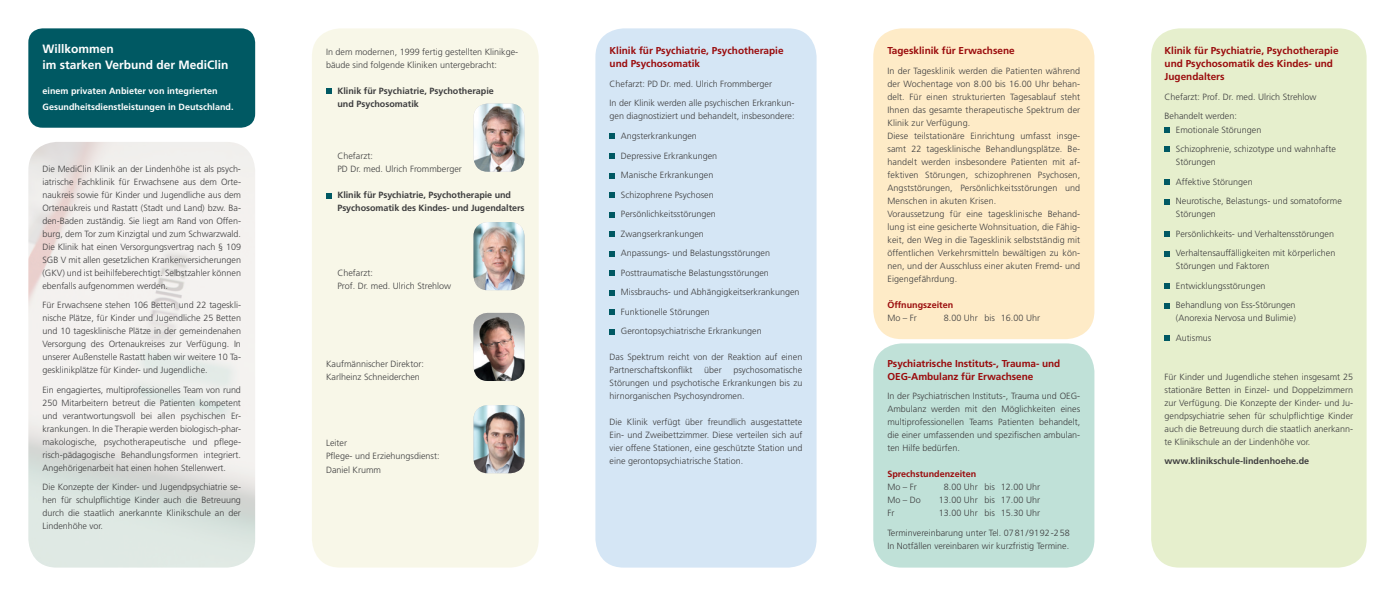
<style>
.page{position:relative;width:1395px;height:596px;background:#fff}
.page>*{position:absolute;margin:0;border:0;box-sizing:border-box;transform-origin:0 0}
.t1{font:700 12px "Frutiger";color:#fff}
.t2{font:700 10px/13px "Frutiger";color:#9a0b0c}
.t3{font:300 9px/13px "Frutiger";color:#3e3e3f;text-align:justify}
.t4{font:700 9px/13px "Frutiger";color:#3e3e3f}
.t5{font:700 9px "Frutiger";color:#fff}
.t6{font:700 9px "Frutiger";color:#9a0b0c}
</style>
<div class="page">
<div style="left:873px;top:343px;width:221px;height:224px;background:#c0e1d8;border-radius:28px"></div>
<div style="left:312px;top:28px;width:227px;height:539px;background:#f7f6e3;border-radius:28px"></div>
<div style="left:873px;top:28px;width:221px;height:311px;background:#feebc7;border-radius:28px"></div>
<div style="left:595px;top:28px;width:221px;height:539px;background:#d5e6f5;border-radius:28px"></div>
<div style="left:28px;top:28px;width:227px;height:100px;background:#005963;border-radius:14px"></div>
<svg style="left:326px;top:89px;width:5px;height:5px"></svg>
<svg style="left:326px;top:193px;width:5px;height:5px"></svg>
<svg style="left:609px;top:134px;width:6px;height:5px"></svg>
<svg style="left:609px;top:153px;width:6px;height:5px"></svg>
<svg style="left:609px;top:173px;width:6px;height:5px"></svg>
<svg style="left:609px;top:192px;width:6px;height:5px"></svg>
<svg style="left:609px;top:212px;width:6px;height:5px"></svg>
<svg style="left:609px;top:231px;width:6px;height:5px"></svg>
<svg style="left:609px;top:251px;width:6px;height:5px"></svg>
<svg style="left:609px;top:270px;width:6px;height:5px"></svg>
<svg style="left:609px;top:290px;width:6px;height:5px"></svg>
<svg style="left:609px;top:309px;width:6px;height:5px"></svg>
<svg style="left:609px;top:329px;width:6px;height:5px"></svg>
<img style="left:473px;top:103px;width:51px;height:68px">
<img style="left:473px;top:222px;width:51px;height:68px">
<img style="left:473px;top:313px;width:51px;height:68px">
<img style="left:473px;top:405px;width:51px;height:68px">
<div style="left:1151px;top:28px;width:215px;height:539px;background:#e6efcd;border-radius:28px"></div>
<svg style="left:1164px;top:127px;width:5px;height:5px"></svg>
<svg style="left:1164px;top:147px;width:5px;height:5px"></svg>
<svg style="left:1164px;top:179px;width:5px;height:5px"></svg>
<svg style="left:1164px;top:199px;width:5px;height:5px"></svg>
<svg style="left:1164px;top:231px;width:5px;height:5px"></svg>
<svg style="left:1164px;top:251px;width:5px;height:5px"></svg>
<svg style="left:1164px;top:283px;width:5px;height:5px"></svg>
<svg style="left:1164px;top:303px;width:5px;height:5px"></svg>
<svg style="left:1164px;top:335px;width:5px;height:5px"></svg>
<p class="t1" style="left:43px;top:42px;width:73px">Willkommen</p>
<p class="t1" style="left:43px;top:58px;width:188px">im starken Verbund der MediClin</p>
<p class="t5" style="left:43px;top:86px;width:177px">einem privaten Anbieter von integrierten</p>
<p class="t5" style="left:43px;top:102px;width:193px">Gesundheitsdienstleistungen in Deutschland.</p>
<p class="t3" style="left:43px;top:162px;width:200px">Die MediClin Klinik an der Lindenhöhe ist als psych&shy;iatrische Fachklinik für Erwachsene aus dem Orte&shy;naukreis sowie für Kinder und Jugendliche aus dem Ortenaukreis und Rastatt (Stadt und Land) bzw. Ba&shy;den-Baden zuständig. Sie liegt am Rand von Offen&shy;burg, dem Tor zum Kinzigtal und zum Schwarzwald.</p>
<p class="t3" style="left:43px;top:240px;width:200px">Die Klinik hat einen Versorgungsvertrag nach § 109<br>SGB V mit allen gesetzlichen Krankenversicherungen (GKV) und ist beihilfeberechtigt. Selbstzahler können ebenfalls aufgenommen werden.</p>
<p class="t3" style="left:43px;top:298px;width:200px">Für Erwachsene stehen 106 Betten und 22 tageskli&shy;nische Plätze, für Kinder und Jugendliche 25 Betten und 10 tagesklinische Plätze in der gemeindenahen Versorgung des Ortenaukreises zur Verfügung. In unserer Außenstelle Rastatt haben wir weitere 10 Ta&shy;gesklinikplätze für Kinder- und Jugendliche.</p>
<p class="t3" style="left:43px;top:383px;width:200px">Ein engagiertes, multiprofessionelles Team von rund 250 Mitarbeitern betreut die Patienten kompetent und verantwortungsvoll bei allen psychischen Er&shy;krankungen. In die Therapie werden biologisch-phar&shy;makologische, psychotherapeutische und pflege&shy;risch-pädagogische Behandlungsformen integriert.<br>Angehörigenarbeit hat einen hohen Stellenwert.</p>
<p class="t3" style="left:43px;top:480px;width:200px">Die Konzepte der Kinder- und Jugendpsychiatrie se&shy;hen für schulpflichtige Kinder auch die Betreuung durch die staatlich anerkannte Klinikschule an der Lindenhöhe vor.</p>
<p class="t3" style="left:326px;top:45px;width:194px">In dem modernen, 1999 fertig gestellten Klinikge&shy;bäude sind folgende Kliniken untergebracht:</p>
<p class="t4" style="left:337px;top:84px;width:158px">Klinik für Psychiatrie, Psychotherapie</p>
<p class="t4" style="left:337px;top:97px;width:83px">und Psychosomatik</p>
<p class="t3" style="left:337px;top:149px;width:126px">Chefarzt:<br>PD Dr. med. Ulrich Frommberger</p>
<p class="t4" style="left:337px;top:188px;width:189px">Klinik für Psychiatrie, Psychotherapie und<br>Psychosomatik des Kindes- und Jugendalters</p>
<p class="t3" style="left:337px;top:266px;width:115px">Chefarzt:<br>Prof. Dr. med. Ulrich Strehlow</p>
<p class="t3" style="left:326px;top:357px;width:99px">Kaufmännischer Direktor:</p>
<p class="t3" style="left:326px;top:370px;width:95px">Karlheinz Schneiderchen</p>
<p class="t3" style="left:326px;top:436px;width:22px">Leiter</p>
<p class="t3" style="left:326px;top:449px;width:115px">Pflege- und Erziehungsdienst:</p>
<p class="t3" style="left:326px;top:463px;width:56px">Daniel Krumm</p>
<p class="t2" style="left:609px;top:44px;width:175px">Klinik für Psychiatrie, Psychotherapie und Psychosomatik</p>
<p class="t3" style="left:609px;top:77px;width:164px">Chefarzt: PD Dr. med. Ulrich Frommberger</p>
<p class="t3" style="left:609px;top:97px;width:186px">In der Klinik werden alle psychischen Erkrankun&shy;gen diagnostiziert und behandelt, insbesondere:</p>
<p class="t3" style="left:621px;top:129px;width:78px">Angsterkrankungen</p>
<p class="t3" style="left:621px;top:149px;width:98px">Depressive Erkrankungen</p>
<p class="t3" style="left:621px;top:168px;width:94px">Manische Erkrankungen</p>
<p class="t3" style="left:621px;top:188px;width:94px">Schizophrene Psychosen</p>
<p class="t3" style="left:621px;top:207px;width:97px">Persönlichkeitsstörungen</p>
<p class="t3" style="left:621px;top:227px;width:85px">Zwangserkrankungen</p>
<p class="t3" style="left:621px;top:246px;width:151px">Anpassungs- und Belastungsstörungen</p>
<p class="t3" style="left:621px;top:266px;width:150px">Posttraumatische Belastungsstörungen</p>
<p class="t3" style="left:621px;top:285px;width:180px">Missbrauchs- und Abhängigkeitserkrankungen</p>
<p class="t3" style="left:621px;top:305px;width:91px">Funktionelle Störungen</p>
<p class="t3" style="left:621px;top:324px;width:142px">Gerontopsychiatrische Erkrankungen</p>
<p class="t3" style="left:609px;top:350px;width:194px">Das Spektrum reicht von der Reaktion auf einen<br>Partnerschaftskonflikt</p>
<p class="t3" style="left:609px;top:363px;width:194px;text-indent:124px">psychosomatische Störungen und psychotische Erkrankungen bis zu hirnorganischen Psychosyndromen.</p>
<p class="t3" style="left:609px;top:415px;width:194px">Die Klinik verfügt über freundlich ausgestattete Ein- und Zweibettzimmer. Diese verteilen sich auf vier offene Stationen, eine geschützte Station und eine gerontopsychiatrische Station.</p>
<p class="t3" style="left:704px;top:363px;width:19px">über</p>
<p class="t2" style="left:887px;top:44px;width:129px">Tagesklinik für Erwachsene</p>
<p class="t3" style="left:887px;top:64px;width:194px">In der Tagesklinik werden die Patienten während der Wochentage von 8.00 bis 16.00 Uhr behan&shy;delt. Für einen strukturierten Tagesablauf steht Ihnen das gesamte therapeutische Spektrum der Klinik zur Verfügung.</p>
<p class="t3" style="left:887px;top:129px;width:194px">Diese teilstationäre Einrichtung umfasst insge&shy;samt 22 tagesklinische Behandlungsplätze. Be&shy;handelt werden insbesondere Patienten mit af&shy;fektiven Störungen, schizophrenen Psychosen, Angststörungen, Persönlichkeitsstörungen und Menschen in akuten Krisen.</p>
<p class="t3" style="left:887px;top:207px;width:194px">Voraussetzung für eine tagesklinische Behand&shy;lung ist eine gesicherte Wohnsituation, die Fähig&shy;keit, den Weg in die Tagesklinik selbstständig mit öffentlichen Verkehrsmitteln bewältigen zu kön&shy;nen, und der Ausschluss einer akuten Fremd- und Eigengefährdung.</p>
<p class="t6" style="left:887px;top:299px;width:67px">Öffnungszeiten</p>
<p class="t3" style="left:887px;top:311px;width:31px">Mo – Fr</p>
<p class="t3" style="left:944px;top:311px;width:98px">8.00 Uhr bis 16.00 Uhr</p>
<p class="t2" style="left:887px;top:356px;width:174px">Psychiatrische Instituts-, Trauma- und<br>OEG-Ambulanz für Erwachsene</p>
<p class="t3" style="left:887px;top:389px;width:194px">In der Psychiatrischen Instituts-, Trauma und OEG-Ambulanz werden mit den Möglichkeiten eines multiprofessionellen Teams Patienten behandelt, die einer umfassenden und spezifischen ambulan&shy;ten Hilfe bedürfen.</p>
<p class="t6" style="left:887px;top:468px;width:90px">Sprechstundenzeiten</p>
<p class="t3" style="left:887px;top:480px;width:31px">Mo – Fr</p>
<p class="t3" style="left:944px;top:480px;width:98px">8.00 Uhr bis 12.00 Uhr</p>
<p class="t3" style="left:887px;top:493px;width:35px">Mo – Do</p>
<p class="t3" style="left:939px;top:493px;width:103px">13.00 Uhr bis 17.00 Uhr</p>
<p class="t3" style="left:887px;top:506px;width:8px">Fr</p>
<p class="t3" style="left:939px;top:506px;width:103px">13.00 Uhr bis 15.30 Uhr</p>
<p class="t3" style="left:887px;top:526px;width:184px">Terminvereinbarung unter Tel. 0781/9192-258</p>
<p class="t3" style="left:887px;top:539px;width:183px">In Notfällen vereinbaren wir kurzfristig Termine.</p>
<p class="t2" style="left:1164px;top:44px;width:175px">Klinik für Psychiatrie, Psychotherapie</p>
<p class="t2" style="left:1164px;top:57px;width:170px">und Psychosomatik des Kindes- und<br>Jugendalters</p>
<p class="t3" style="left:1164px;top:90px;width:153px">Chefarzt: Prof. Dr. med. Ulrich Strehlow</p>
<p class="t3" style="left:1164px;top:110px;width:74px">Behandelt werden:</p>
<p class="t3" style="left:1176px;top:123px;width:87px">Emotionale Störungen</p>
<p class="t3" style="left:1176px;top:142px;width:161px">Schizophrenie, schizotype und wahnhafte<br>Störungen</p>
<p class="t3" style="left:1176px;top:175px;width:78px">Affektive Störungen</p>
<p class="t3" style="left:1176px;top:194px;width:167px">Neurotische, Belastungs- und somatoforme<br>Störungen</p>
<p class="t3" style="left:1176px;top:227px;width:160px">Persönlichkeits- und Verhaltensstörungen</p>
<p class="t3" style="left:1176px;top:246px;width:161px">Verhaltensauffälligkeiten mit körperlichen<br>Störungen und Faktoren</p>
<p class="t3" style="left:1176px;top:279px;width:91px">Entwicklungsstörungen</p>
<p class="t3" style="left:1176px;top:298px;width:121px">Behandlung von Ess-Störungen (Anorexia Nervosa und Bulimie)</p>
<p class="t3" style="left:1176px;top:331px;width:37px">Autismus</p>
<p class="t3" style="left:1164px;top:370px;width:190px">Für Kinder und Jugendliche stehen insgesamt 25 stationäre Betten in Einzel- und Doppelzimmern zur Verfügung. Die Konzepte der Kinder- und Ju&shy;gendpsychiatrie sehen für schulpflichtige Kinder auch die Betreuung durch die staatlich anerkann&shy;te Klinikschule an der Lindenhöhe vor.</p>
<p class="t4" style="left:1164px;top:454px;width:146px">www.klinikschule-lindenhoehe.de</p>
</div>
